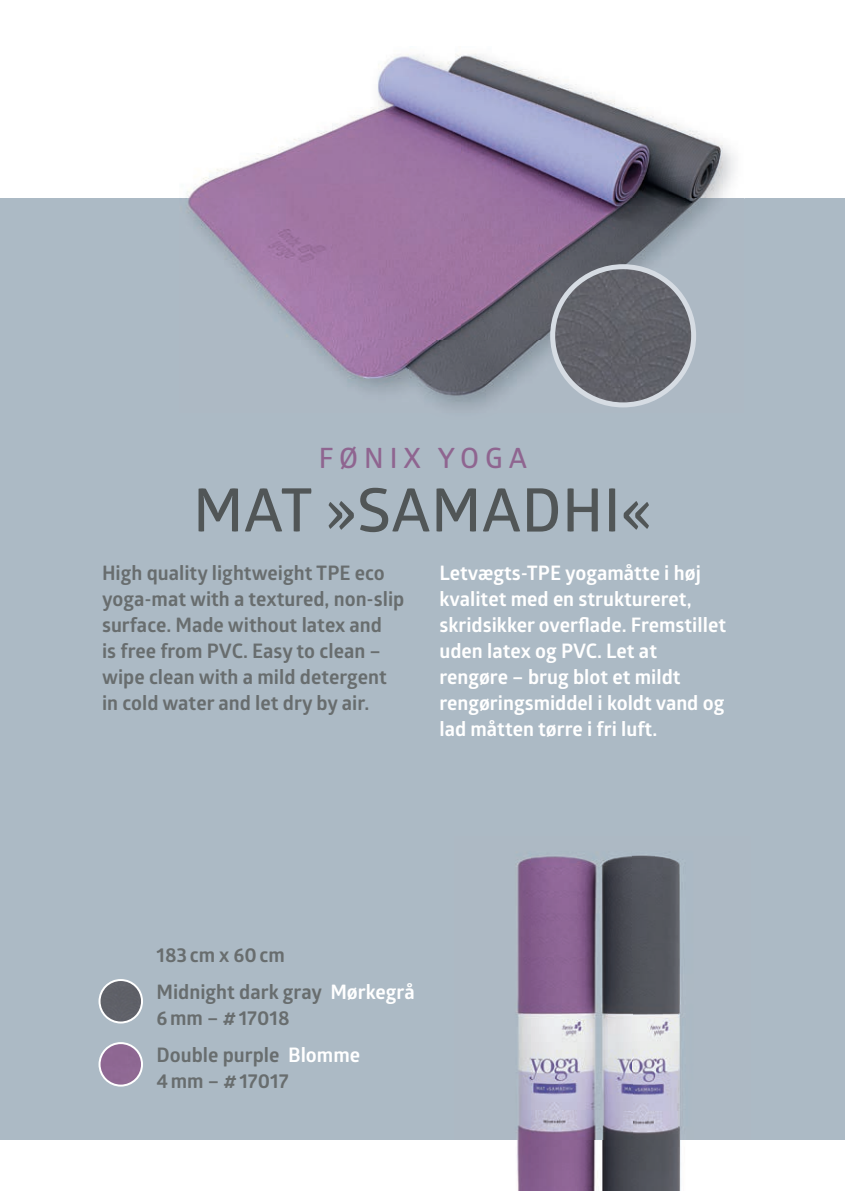
<style>
.page{position:relative;width:845px;height:1191px;background:#fff}
.page>*{position:absolute;margin:0;border:0;box-sizing:border-box;transform-origin:0 0}
.t1{font:600 60px "Glober";letter-spacing:.01em;color:#515657}
.t2{font:600 28px "Glober";letter-spacing:.21em;color:#8f6590}
.t3{font:700 20px/26px "Glober";color:#686d6e}
.t4{font:700 20px/26px "Glober";color:#fff}
.s1{color:#fff}
</style>
<div class="page">
<div style="left:0;top:198px;width:845px;height:942px;background:#acbac5"></div>
<img style="left:186px;top:53px;width:549px;height:355px">
<svg style="left:99px;top:979px;width:44px;height:44px"></svg>
<svg style="left:99px;top:1042px;width:44px;height:44px"></svg>
<svg style="left:550px;top:264px;width:146px;height:143px"></svg>
<img style="left:516px;top:855px;width:165px;height:336px">
<h2 class="t2" style="left:319px;top:438px;width:210px">FØNIX YOGA</h2>
<h1 class="t1" style="left:193px;top:468px;width:460px">MAT »SAMADHI«</h1>
<p class="t3" style="left:102px;top:560px;width:304px">High quality lightweight TPE eco yoga-mat with a textured, non-slip surface. Made without latex and<br>is free from PVC. Easy to clean – wipe clean with a mild detergent in cold water and let dry by air.</p>
<p class="t4" style="left:439px;top:560px;width:288px">Letvægts-TPE yogamåtte i høj kvalitet med en struktureret, skridsikker overflade. Fremstillet uden latex og PVC. Let at rengøre – brug blot et mildt rengøringsmiddel i koldt vand og lad måtten tørre i fri luft.</p>
<p class="t3" style="left:156px;top:935px;width:260px;line-height:37.4px">183 cm x 60 cm<br>Midnight dark gray <span class="s1">Mørkegrå</span></p>
<p class="t3" style="left:156px;top:998px;width:205px;line-height:37.4px">6 mm – # 17018<br>Double purple <span class="s1">Blomme</span></p>
<p class="t3" style="left:156px;top:1068px;width:134px">4 mm – # 17017</p>
</div>
